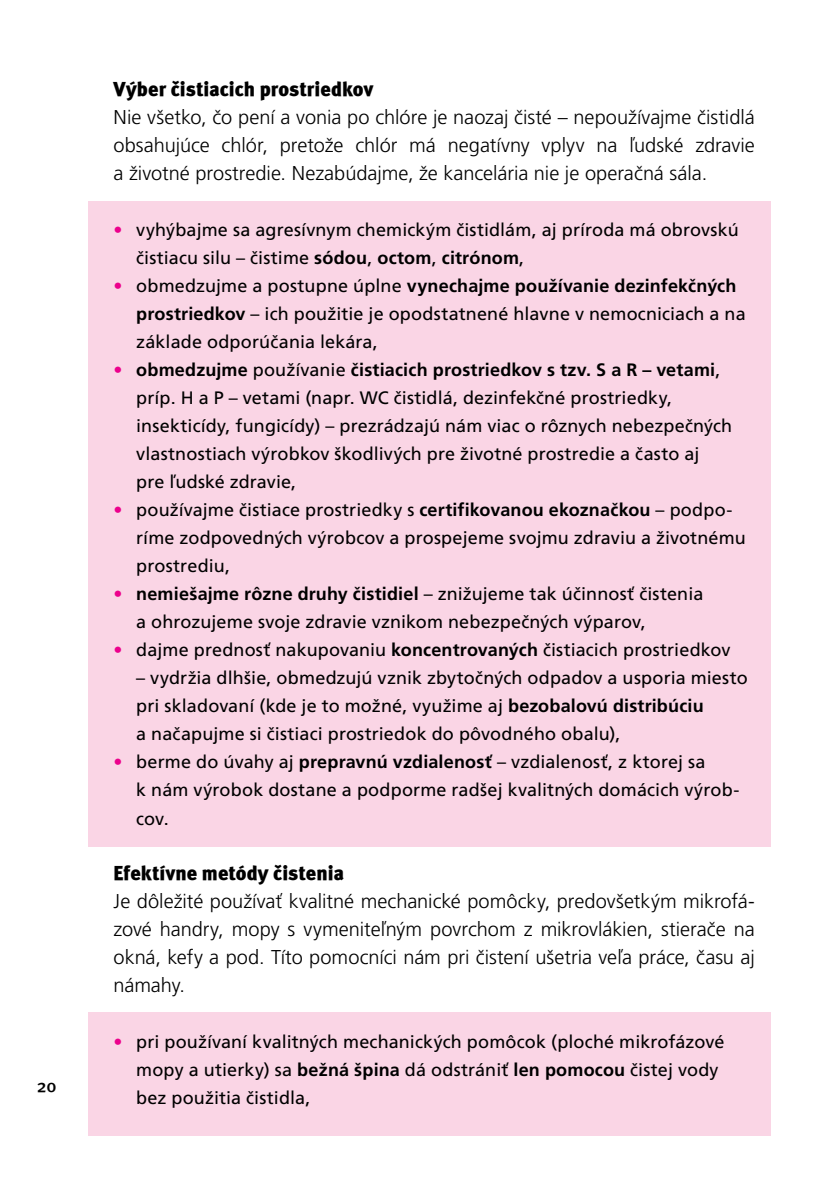
<style>
.page{position:relative;width:840px;height:1191px;background:#fff}
.page>*{position:absolute;margin:0;border:0;box-sizing:border-box;transform-origin:0 0}
.t1{font:300 20px/28px "Frutiger CE";letter-spacing:-.005em;color:#000;text-align:justify}
.t2{font:20px "Meta Black CE";color:#000}
.t3{font:18px/28px "Frutiger CE";letter-spacing:.005em;color:#000}
.t4{font:700 18px "Frutiger CE";letter-spacing:.01em;color:#000}
.t5{font:18px "Meta Medium CE";color:#000}
.s1{color:#ec008c}
.s2{font-weight:700}
.s3{font-weight:400;color:#ec008c}
.s4{font-weight:400}
</style>
<div class="page">
<div style="left:88px;top:201px;width:682px;height:645px;background:#fad5e5"></div>
<div style="left:88px;top:1012px;width:682px;height:123px;background:#fad5e5"></div>
<p class="t5" style="left:37px;top:1074px;width:22px">20</p>
<p class="t2" style="left:113px;top:77px;width:261px">Výber čistiacich prostriedkov</p>
<p class="t1" style="left:113px;top:103px;width:642px">Nie všetko, čo pení a vonia po chlóre je naozaj čisté – nepoužívajme čistidlá obsahujúce chlór, pretože chlór má negatívny vplyv na ľudské zdravie a životné prostredie. Nezabúdajme, že kancelária nie je operačná sála.</p>
<p class="t3" style="left:113px;top:215px;width:626px"><span class="s1">·</span> vyhýbajme sa agresívnym chemickým čistidlám, aj príroda má obrovskú</p>
<p class="t3" style="left:136px;top:243px;width:389px">čistiacu silu – čistime <span class="s2">sódou</span>, <span class="s2">octom</span>, <span class="s2">citrónom</span>,</p>
<p class="t4" style="left:113px;top:275px;width:624px"><span class="s3">·</span> <span class="s4">obmedzujme a postupne úplne</span> vynechajme používanie dezinfekčných</p>
<p class="t3" style="left:136px;top:299px;width:610px"><span class="s2">prostriedkov</span> – ich použitie je opodstatnené hlavne v nemocniciach a na</p>
<p class="t3" style="left:136px;top:327px;width:243px">základe odporúčania lekára,</p>
<p class="t4" style="left:113px;top:359px;width:608px"><span class="s3">·</span> obmedzujme <span class="s4">používanie</span> čistiacich prostriedkov s tzv. S a R – vetami<span class="s4">,</span></p>
<p class="t3" style="left:136px;top:384px;width:537px">príp. H a P – vetami (napr. WC čistidlá, dezinfekčné prostriedky,</p>
<p class="t3" style="left:136px;top:412px;width:597px">insekticídy, fungicídy) – prezrádzajú nám viac o rôznych nebezpečných</p>
<p class="t3" style="left:136px;top:440px;width:564px">vlastnostiach výrobkov škodlivých pre životné prostredie a často aj</p>
<p class="t3" style="left:136px;top:468px;width:161px">pre ľudské zdravie,</p>
<p class="t3" style="left:113px;top:496px;width:620px"><span class="s1">·</span> používajme čistiace prostriedky s <span class="s2">certifikovanou ekoznačkou</span> – podpo-</p>
<p class="t3" style="left:136px;top:524px;width:610px">ríme zodpovedných výrobcov a prospejeme svojmu zdraviu a životnému</p>
<p class="t3" style="left:136px;top:552px;width:95px">prostrediu,</p>
<p class="t4" style="left:113px;top:583px;width:591px"><span class="s3">·</span> nemiešajme rôzne druhy čistidiel <span class="s4">– znižujeme tak účinnosť čistenia</span></p>
<p class="t3" style="left:136px;top:608px;width:510px">a ohrozujeme svoje zdravie vznikom nebezpečných výparov,</p>
<p class="t3" style="left:113px;top:636px;width:618px"><span class="s1">·</span> dajme prednosť nakupovaniu <span class="s2">koncentrovaných</span> čistiacich prostriedkov</p>
<p class="t3" style="left:136px;top:664px;width:612px">– vydržia dlhšie, obmedzujú vznik zbytočných odpadov a usporia miesto</p>
<p class="t3" style="left:136px;top:692px;width:568px">pri skladovaní (kde je to možné, využime aj <span class="s2">bezobalovú distribúciu</span></p>
<p class="t3" style="left:136px;top:720px;width:485px">a načapujme si čistiaci prostriedok do pôvodného obalu),</p>
<p class="t3" style="left:113px;top:748px;width:593px"><span class="s1">·</span> berme do úvahy aj <span class="s2">prepravnú vzdialenosť</span> – vzdialenosť, z ktorej sa</p>
<p class="t3" style="left:136px;top:776px;width:604px">k nám výrobok dostane a podporme radšej kvalitných domácich výrob-</p>
<p class="t3" style="left:136px;top:804px;width:34px">cov.</p>
<p class="t2" style="left:113px;top:861px;width:232px">Efektívne metódy čistenia</p>
<p class="t1" style="left:113px;top:887px;width:642px">Je dôležité používať kvalitné mechanické pomôcky, predovšetkým mikrofá&shy;zové handry, mopy s vymeniteľným povrchom z mikrovlákien, stierače na okná, kefy a pod. Títo pomocníci nám pri čistení ušetria veľa práce, času aj námahy.</p>
<p class="t3" style="left:136px;top:1027px;width:589px;text-indent:-23px"><span class="s1">·</span> pri používaní kvalitných mechanických pomôcok (ploché mikrofázové mopy a utierky) sa <span class="s2">bežná špina</span> dá odstrániť <span class="s2">len pomocou</span> čistej vody bez použitia čistidla,</p>
</div>
